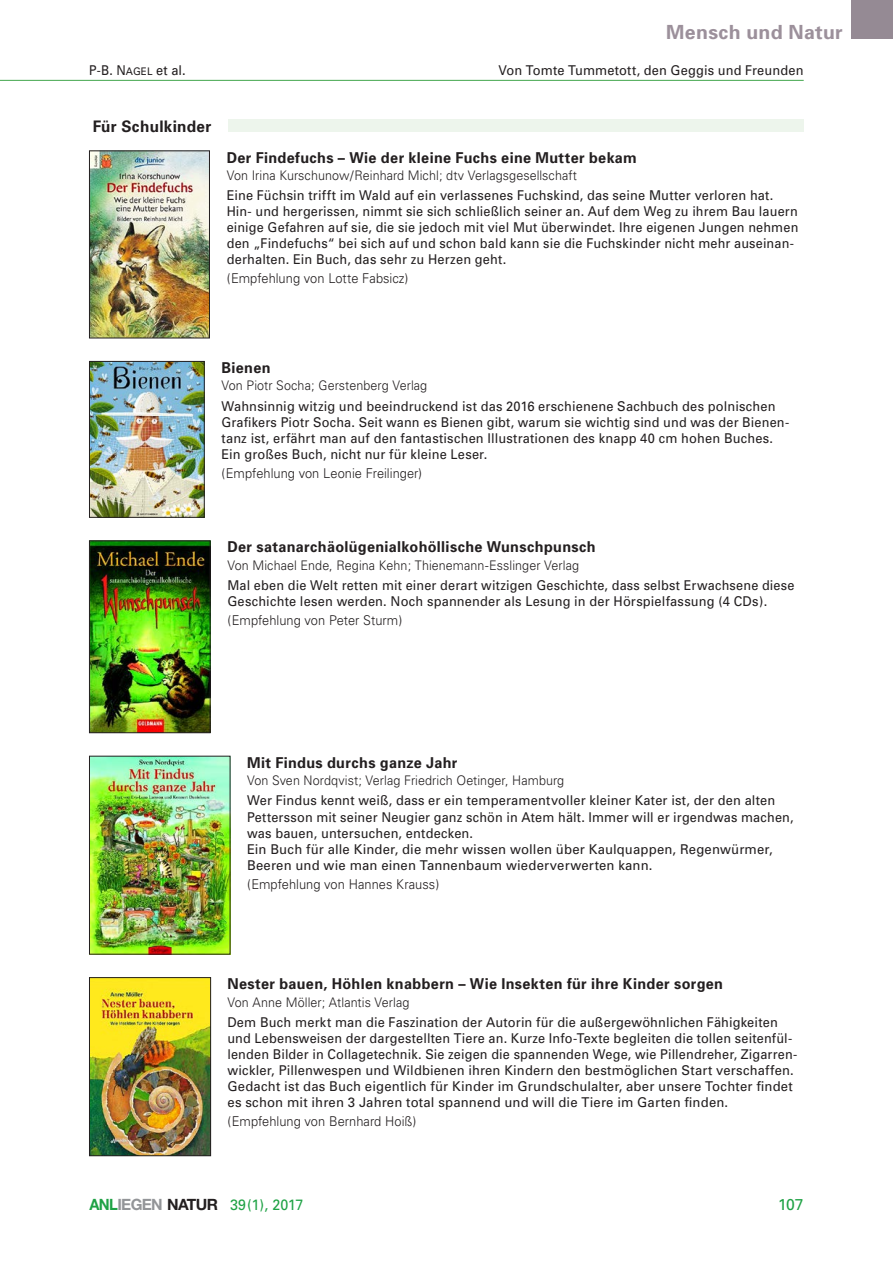
<style>
.page{position:relative;width:893px;height:1263px;background:#fff}
.page>*{position:absolute;margin:0;border:0;box-sizing:border-box;transform-origin:0 0}
.t1{font:700 19.5px "Univers";letter-spacing:.02em;color:#9c909b}
.H5__Kol_Titel_1{font:700 15.9px "Univers";letter-spacing:.02em;color:#231f20;scale:.96 1}
.t2{font:15.75px "Univers";color:#1fa245}
.H5__Kol_Titel_Buchb{font:700 15px "Univers";letter-spacing:.025em;color:#231f20;scale:.96 1}
.t3{font:15px "Univers";letter-spacing:-.01em;color:#1fa245;scale:.95 1}
.P9__Buchbesprechung{font:13.5px/16px "Univers";letter-spacing:.015em;color:#231f20;scale:.95 1}
.P9__Buchbesprechung-2{font:13.5px/16px "Univers";letter-spacing:.015em;color:#231f20;scale:.94 1}
.P9__Buchbesprechung-3{font:300 13.5px "Univers";letter-spacing:.005em;color:#231f20;scale:.95 1}
.P9__Buchbesprechung-4{font:13.5px/16px "Univers";letter-spacing:.015em;color:#231f20}
.t4{font:13.5px "Univers";color:#231f20;scale:.9 1}
.P9__Buchbesprechung-5{font:300 13.2px "Univers";letter-spacing:.005em;color:#231f20;scale:.95 1}
.s1{font-size:10.5px}
.s2{font-style:inherit}
.s3{font-family:"Helvetica Neue";font-weight:700;font-size:15.6px}
.s4{font-family:"Helvetica Neue";font-weight:700;font-size:15.6px;color:#939598}
.s5{font-family:"Helvetica Neue";font-weight:700;font-size:15.6px;color:#231f20}
</style>
<div class="page">
<hr style="left:0;top:80px;width:804px;height:1px;background:#57b061">
<div style="left:851px;top:0;width:42px;height:39px;background:#958a94"></div>
<div style="left:229px;top:119px;width:575px;height:13px;background:#edf5ec"></div>
<img style="left:91px;top:153px;width:117px;height:183px">
<div style="left:89px;top:151px;width:121px;height:187px;border:1px solid #231f20"></div>
<img style="left:91px;top:363px;width:112px;height:153px">
<div style="left:89px;top:361px;width:116px;height:157px;border:1px solid #231f20"></div>
<img style="left:91px;top:542px;width:117px;height:189px">
<div style="left:89px;top:540px;width:121px;height:193px;border:1px solid #231f20"></div>
<img style="left:91px;top:758px;width:137px;height:194px">
<img style="left:91px;top:979px;width:118px;height:175px">
<div style="left:89px;top:977px;width:122px;height:179px;border:1px solid #231f20"></div>
<h1 class="t1" style="left:666px;top:20px;width:178px">Mensch und Natur</h1>
<p class="t4" style="left:89px;top:63px;width:109px">P-B. N<span class="s1">agel</span> <span class="s2">et al.</span></p>
<p class="P9__Buchbesprechung" style="left:498px;top:63px;width:323px">Von Tomte Tummetott, den Geggis und Freunden</p>
<h5 class="H5__Kol_Titel_1" style="left:93px;top:116px;width:125px">Für Schulkinder</h5>
<p class="H5__Kol_Titel_Buchb" style="left:227px;top:148px;width:429px">Der Findefuchs – Wie der kleine Fuchs eine Mutter bekam</p>
<p class="P9__Buchbesprechung-5" style="left:227px;top:167px;width:370px">Von Irina Kurschunow/Reinhard Michl; dtv Verlagsgesellschaft</p>
<p class="P9__Buchbesprechung" style="left:227px;top:187px;width:603px">Eine Füchsin trifft im Wald auf ein verlassenes Fuchskind, das seine Mutter verloren hat.<br>Hin- und hergerissen, nimmt sie sich schließlich seiner an. Auf dem Weg zu ihrem Bau lauern einige Gefahren auf sie, die sie jedoch mit viel Mut überwindet. Ihre eigenen Jungen nehmen den „Findefuchs“ bei sich auf und schon bald kann sie die Fuchskinder nicht mehr auseinan&shy;derhalten. Ein Buch, das sehr zu Herzen geht.</p>
<p class="P9__Buchbesprechung-3" style="left:227px;top:270px;width:193px">(Empfehlung von Lotte Fabsicz)</p>
<p class="H5__Kol_Titel_Buchb" style="left:222px;top:359px;width:53px">Bienen</p>
<p class="P9__Buchbesprechung-5" style="left:222px;top:378px;width:218px">Von Piotr Socha; Gerstenberg Verlag</p>
<p class="P9__Buchbesprechung" style="left:222px;top:398px;width:599px">Wahnsinnig witzig und beeindruckend ist das 2016 erschienene Sachbuch des polnischen Grafikers Piotr Socha. Seit wann es Bienen gibt, warum sie wichtig sind und was der Bienen&shy;tanz ist, erfährt man auf den fantastischen Illustrationen des knapp 40 cm hohen Buches.<br>Ein großes Buch, nicht nur für kleine Leser.</p>
<p class="P9__Buchbesprechung-3" style="left:222px;top:465px;width:213px">(Empfehlung von Leonie Freilinger)</p>
<p class="H5__Kol_Titel_Buchb" style="left:227px;top:538px;width:385px">Der satanarchäolügenialkohöllische Wunschpunsch</p>
<p class="P9__Buchbesprechung-5" style="left:227px;top:557px;width:372px">Von Michael Ende, Regina Kehn; Thienemann-Esslinger Verlag</p>
<p class="P9__Buchbesprechung-2" style="left:227px;top:577px;width:605px">Mal eben die Welt retten mit einer derart witzigen Geschichte, dass selbst Erwachsene diese<br>Geschichte lesen werden. Noch spannender als Lesung in der Hörspielfassung (4 CDs).</p>
<p class="P9__Buchbesprechung-3" style="left:227px;top:612px;width:186px">(Empfehlung von Peter Sturm)</p>
<p class="H5__Kol_Titel_Buchb" style="left:247px;top:753px;width:221px">Mit Findus durchs ganze Jahr</p>
<p class="P9__Buchbesprechung-5" style="left:247px;top:772px;width:335px">Von Sven Nordqvist; Verlag Friedrich Oetinger, Hamburg</p>
<p class="P9__Buchbesprechung" style="left:247px;top:793px;width:577px">Wer Findus kennt weiß, dass er ein temperamentvoller kleiner Kater ist, der den alten<br>Pettersson mit seiner Neugier ganz schön in Atem hält. Immer will er irgendwas machen, was bauen, untersuchen, entdecken.</p>
<p class="P9__Buchbesprechung-4" style="left:247px;top:841px;width:527px">Ein Buch für alle Kinder, die mehr wissen wollen über Kaulquappen, Regenwürmer,<br>Beeren und wie man einen Tannenbaum wiederverwerten kann.</p>
<p class="P9__Buchbesprechung-3" style="left:247px;top:876px;width:204px">(Empfehlung von Hannes Krauss)</p>
<p class="H5__Kol_Titel_Buchb" style="left:227px;top:975px;width:518px">Nester bauen, Höhlen knabbern – Wie Insekten für ihre Kinder sorgen</p>
<p class="P9__Buchbesprechung-5" style="left:227px;top:994px;width:193px">Von Anne Möller; Atlantis Verlag</p>
<p class="P9__Buchbesprechung" style="left:227px;top:1014px;width:601px">Dem Buch merkt man die Faszination der Autorin für die außergewöhnlichen Fähigkeiten und Lebensweisen der dargestellten Tiere an. Kurze Info-Texte begleiten die tollen seitenfül&shy;lenden Bilder in Collagetechnik. Sie zeigen die spannenden Wege, wie Pillendreher, Zigarren&shy;wickler, Pillenwespen und Wildbienen ihren Kindern den bestmöglichen Start verschaffen.<br>Gedacht ist das Buch eigentlich für Kinder im Grundschulalter, aber unsere Tochter findet es schon mit ihren 3 Jahren total spannend und will die Tiere im Garten finden.</p>
<p class="P9__Buchbesprechung-3" style="left:227px;top:1113px;width:200px">(Empfehlung von Bernhard Hoiß)</p>
<p class="t3" style="left:89px;top:1196px;width:227px"><span class="s3">ANL</span><span class="s4">IEGEN</span> <span class="s5">NATUR</span> 39(1), 2017</p>
<p class="t2" style="left:778px;top:1195px;width:27px">107</p>
</div>
